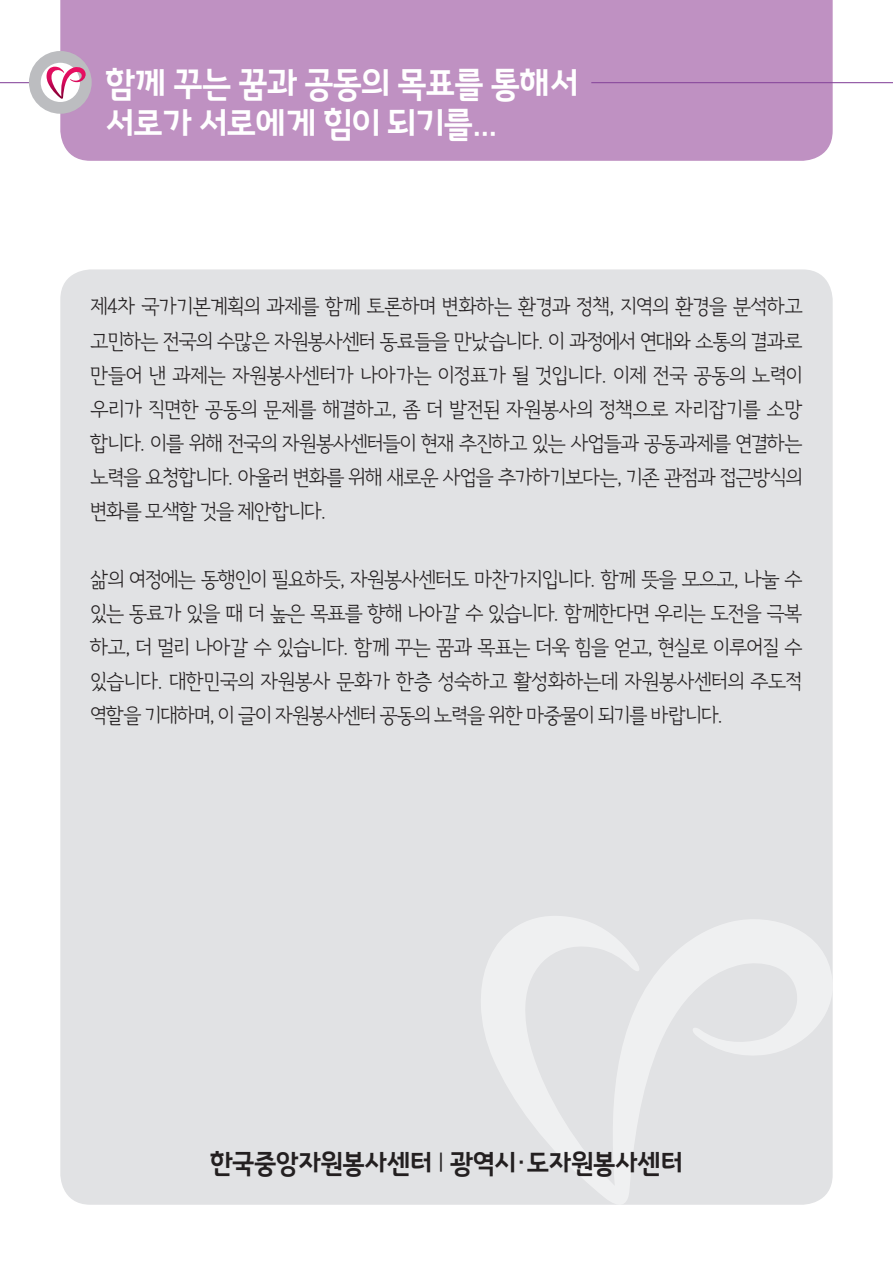
<style>
.page{position:relative;width:893px;height:1263px;background:#fff}
.page>*{position:absolute;margin:0;border:0;box-sizing:border-box;transform-origin:0 0}
.t1{font:36.15px/40.5px "KV Hi OTF Bold";letter-spacing:-.025em;color:#fff;scale:.95 1}
.t2{font:27.6px "KV Hi OTF Bold";letter-spacing:-.025em;color:#231f20;scale:.95 1}
.t3{font:20.85px/34px "KV Hi Mjo OTF Regular";letter-spacing:-.04em;color:#231f20;text-align:justify;scale:.95 1}
.s1{font-family:"KV Hi OTF Light"}
</style>
<div class="page">
<div style="left:60px;top:0;width:773px;height:161px;background:#bf91c2"></div>
<hr style="left:0;top:82px;width:64px;height:1px;background:#86469b">
<hr style="left:591px;top:82px;width:302px;height:1px;background:#86469b">
<div style="left:29px;top:51px;width:63px;height:63px;background:#bcbdc0;border-radius:50%"></div>
<div style="left:41px;top:63px;width:39px;height:39px;background:#fff;border-radius:50%"></div>
<svg style="left:46px;top:66px;width:40px;height:33px"></svg>
<div style="left:60px;top:269px;width:773px;height:936px;background:#e1e2e4;border-radius:30px"></div>
<svg style="left:481px;top:916px;width:352px;height:289px"></svg>
<h1 class="t1" style="left:106px;top:64px;width:499px">함께 꾸는 꿈과 공동의 목표를 통해서 서로가 서로에게 힘이 되기를...</h1>
<p class="t3" style="left:90px;top:290px;width:751px">제4차 국가기본계획의 과제를 함께 토론하며 변화하는 환경과 정책, 지역의 환경을 분석하고 고민하는 전국의 수많은 자원봉사센터 동료들을 만났습니다. 이 과정에서 연대와 소통의 결과로 만들어 낸 과제는 자원봉사센터가 나아가는 이정표가 될 것입니다. 이제 전국 공동의 노력이 우리가 직면한 공동의 문제를 해결하고, 좀 더 발전된 자원봉사의 정책으로 자리잡기를 소망 합니다. 이를 위해 전국의 자원봉사센터들이 현재 추진하고 있는 사업들과 공동과제를 연결하는 노력을 요청합니다. 아울러 변화를 위해 새로운 사업을 추가하기보다는, 기존 관점과 접근방식의 변화를 모색할 것을 제안합니다.</p>
<p class="t3" style="left:90px;top:562px;width:751px">삶의 여정에는 동행인이 필요하듯, 자원봉사센터도 마찬가지입니다. 함께 뜻을 모으고, 나눌 수 있는 동료가 있을 때 더 높은 목표를 향해 나아갈 수 있습니다. 함께한다면 우리는 도전을 극복 하고, 더 멀리 나아갈 수 있습니다. 함께 꾸는 꿈과 목표는 더욱 힘을 얻고, 현실로 이루어질 수 있습니다. 대한민국의 자원봉사 문화가 한층 성숙하고 활성화하는데 자원봉사센터의 주도적 역할을 기대하며, 이 글이 자원봉사센터 공동의 노력을 위한 마중물이 되기를 바랍니다.</p>
<h2 class="t2" style="left:210px;top:1149px;width:499px">한국중앙자원봉사센터 <span class="s1">ㅣ</span> 광역시·도자원봉사센터</h2>
</div>
